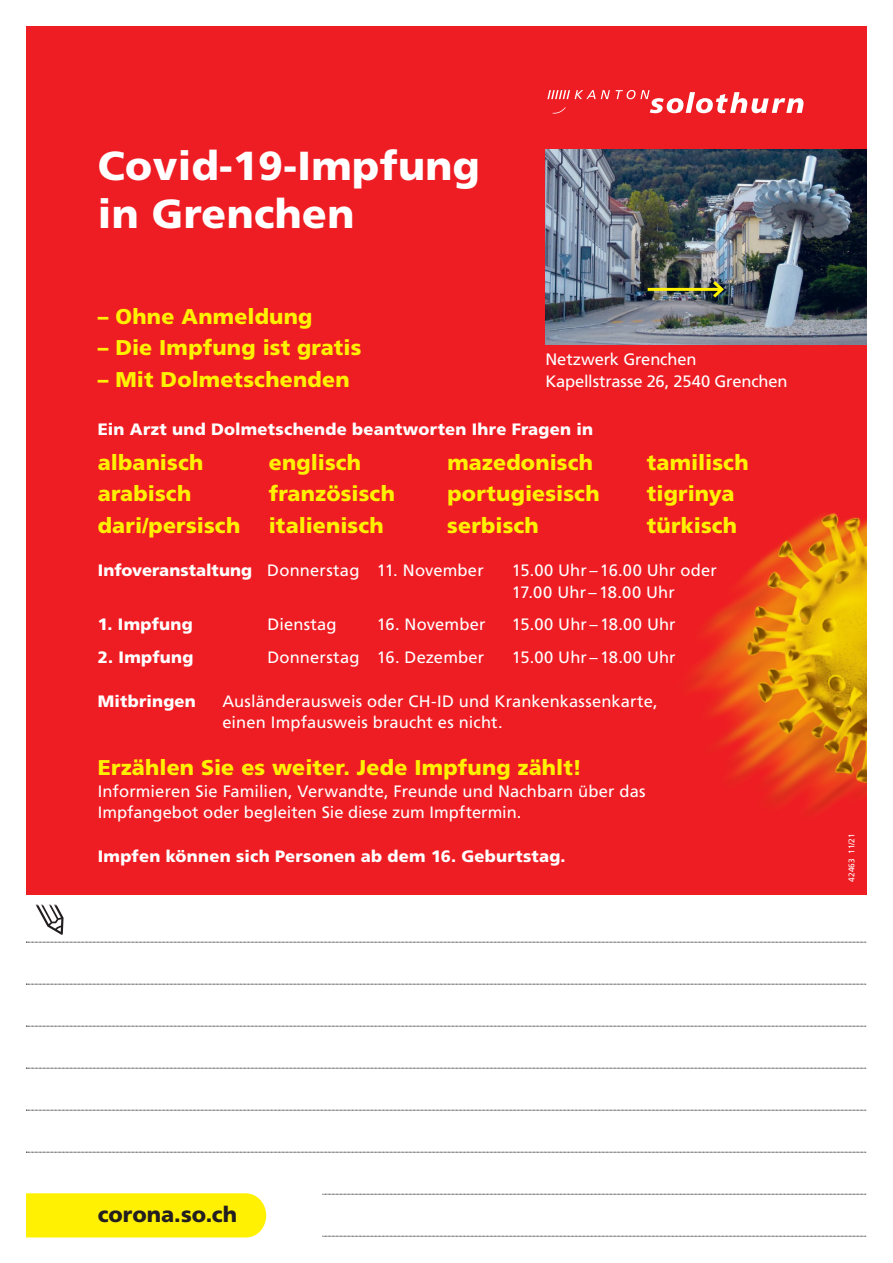
<style>
.page{position:relative;width:893px;height:1263px;background:#fff}
.page>*{position:absolute;margin:0;border:0;box-sizing:border-box;transform-origin:0 0}
.t1{font:900 40.5px/48px "Frutiger LT Std";letter-spacing:.01em;color:#fff}
.t2{font:900 21.75px "Frutiger LT Std";color:#231f20}
.t3{font:900 21.3px "Frutiger LT Std";letter-spacing:.01em;color:#fff101}
.t4{font:16.5px/21.8px "Frutiger LT Std";letter-spacing:.005em;color:#fff}
.t5{font:900 16.5px "Frutiger LT Std";letter-spacing:.015em;color:#fff}
.t6{font:8.25px "Frutiger LT Std";color:#fff}
.s1{font-weight:900}
</style>
<div class="page">
<svg style="left:37px;top:907px;width:27px;height:28px"></svg>
<div style="left:27px;top:905px;width:59px;height:37px;border:1px solid #fff"></div>
<div style="left:26px;top:26px;width:841px;height:869px;background:#ee1d23"></div>
<img style="left:545px;top:150px;width:322px;height:195px">
<svg style="left:26px;top:942px;width:841px;height:1px"></svg>
<svg style="left:26px;top:984px;width:841px;height:1px"></svg>
<svg style="left:26px;top:1026px;width:841px;height:1px"></svg>
<svg style="left:26px;top:1068px;width:841px;height:1px"></svg>
<svg style="left:26px;top:1110px;width:841px;height:1px"></svg>
<svg style="left:26px;top:1152px;width:841px;height:1px"></svg>
<svg style="left:552px;top:107px;width:14px;height:7px"></svg>
<svg style="left:547px;top:90px;width:63px;height:9px"></svg>
<svg style="left:616px;top:90px;width:187px;height:23px"></svg>
<svg style="left:26px;top:1193px;width:841px;height:44px"></svg>
<img style="left:691px;top:513px;width:176px;height:298px">
<hr style="left:648px;top:288px;width:74px;height:3px;background:#fff101">
<svg style="left:710px;top:278px;width:16px;height:23px"></svg>
<h1 class="t1" style="left:98px;top:142px;width:384px">Covid-19-Impfung in Grenchen</h1>
<p class="t3" style="left:98px;top:304px;width:216px">– Ohne Anmeldung</p>
<p class="t3" style="left:98px;top:335px;width:265px">– Die Impfung ist gratis</p>
<p class="t3" style="left:98px;top:367px;width:253px">– Mit Dolmetschenden</p>
<p class="t5" style="left:98px;top:419px;width:497px">Ein Arzt und Dolmetschende beantworten Ihre Fragen in</p>
<p class="t3" style="left:98px;top:449px;width:107px">albanisch</p>
<p class="t3" style="left:269px;top:449px;width:94px">englisch</p>
<p class="t3" style="left:447px;top:449px;width:147px">mazedonisch</p>
<p class="t3" style="left:647px;top:449px;width:103px">tamilisch</p>
<p class="t3" style="left:98px;top:481px;width:95px">arabisch</p>
<p class="t3" style="left:269px;top:481px;width:128px">französisch</p>
<p class="t3" style="left:447px;top:481px;width:154px">portugiesisch</p>
<p class="t3" style="left:647px;top:481px;width:89px">tigrinya</p>
<p class="t3" style="left:98px;top:512px;width:144px">dari/persisch</p>
<p class="t3" style="left:269px;top:512px;width:116px">italienisch</p>
<p class="t3" style="left:447px;top:512px;width:93px">serbisch</p>
<p class="t3" style="left:647px;top:512px;width:92px">türkisch</p>
<p class="t4" style="left:98px;top:559px;width:387px"><span class="s1">Infoveranstaltung</span> Donnerstag 11. November</p>
<p class="t4" style="left:512px;top:559px;width:207px">15.00 Uhr – 16.00 Uhr oder<br>17.00 Uhr – 18.00 Uhr</p>
<p class="t5" style="left:98px;top:615px;width:96px">1. Impfung</p>
<p class="t4" style="left:267px;top:614px;width:71px">Dienstag</p>
<p class="t4" style="left:377px;top:614px;width:110px">16. November</p>
<p class="t4" style="left:512px;top:614px;width:165px">15.00 Uhr – 18.00 Uhr</p>
<p class="t5" style="left:98px;top:647px;width:97px">2. Impfung</p>
<p class="t4" style="left:267px;top:646px;width:219px">Donnerstag 16. Dezember</p>
<p class="t4" style="left:512px;top:646px;width:165px">15.00 Uhr – 18.00 Uhr</p>
<p class="t5" style="left:98px;top:691px;width:100px">Mitbringen</p>
<p class="t4" style="left:222px;top:690px;width:437px">Ausländerausweis oder CH-ID und Krankenkassenkarte, einen Impfausweis braucht es nicht.</p>
<p class="t3" style="left:98px;top:754px;width:486px">Erzählen Sie es weiter. Jede Impfung zählt!</p>
<p class="t4" style="left:98px;top:780px;width:549px">Informieren Sie Familien, Verwandte, Freunde und Nachbarn über das<br>Impfangebot oder begleiten Sie diese zum Impftermin.</p>
<p class="t5" style="left:98px;top:846px;width:469px">Impfen können sich Personen ab dem 16. Geburtstag.</p>
<p class="t4" style="left:545px;top:349px;width:244px">Netzwerk Grenchen<br>Kapellstrasse 26, 2540 Grenchen</p>
<p class="t6" style="left:847px;top:881px;width:50px;rotate:-90deg">42463 11/21</p>
<h2 class="t2" style="left:98px;top:1201px;width:141px">corona.so.ch</h2>
</div>
